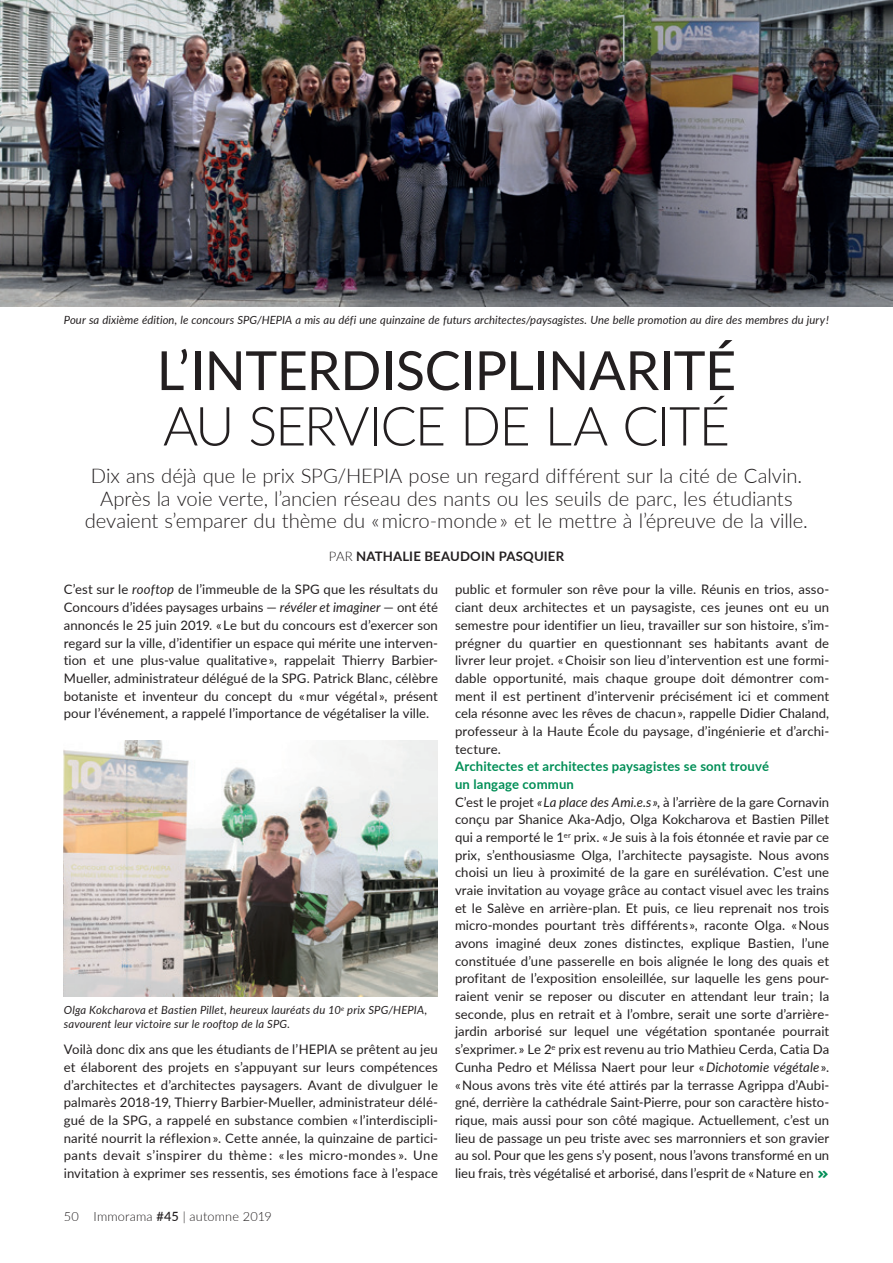
<style>
.page{position:relative;width:893px;height:1263px;background:#fff}
.page>*{position:absolute;margin:0;border:0;box-sizing:border-box;transform-origin:0 0}
.t1{font:54px "Lato";letter-spacing:-.01em;color:#231f20}
.t2{font:300 54px "Lato";letter-spacing:-.035em;color:#231f20}
.t3{font:300 20.25px/22.5px "Lato";letter-spacing:-.005em;color:#231f20;text-align:center}
.t4{font:13.2px/17.7px "Lato";letter-spacing:.01em;color:#231f20;text-align:justify}
.t5{font:700 13.2px "Lato";letter-spacing:.01em;color:#008e56}
.t6{font:700 13.2px "Lato";letter-spacing:.015em;color:#231f20}
.t7{font:300 12.75px "Lato";letter-spacing:.01em;color:#231f20}
.t8{font:italic 11.25px/13.5px "Lato";letter-spacing:.01em;color:#231f20}
.s1{font-weight:300}
.s2{font-style:italic}
.s3{font-weight:500}
.s4{font-weight:700;font-size:17.55px;color:#008e56}
</style>
<div class="page">
<img style="left:0;top:0;width:893px;height:306px">
<img style="left:64px;top:741px;width:374px;height:256px">
<p class="t8" style="left:64px;top:313px;width:767px">Pour sa dixième édition, le concours SPG/HEPIA a mis au défi une quinzaine de futurs architectes/paysagistes. Une belle promotion au dire des membres du jury !</p>
<p class="t1" style="left:157px;top:332px;width:581px">L’INTERDISCIPLINARITÉ</p>
<p class="t2" style="left:163px;top:388px;width:568px">AU SERVICE DE LA CITÉ</p>
<p class="t3" style="left:85px;top:464px;width:725px">Dix ans déjà que le prix SPG/HEPIA pose un regard différent sur la cité de Calvin.<br>Après la voie verte, l’ancien réseau des nants ou les seuils de parc, les étudiants devaient s’emparer du thème du « micro-monde » et le mettre à l’épreuve de la ville.</p>
<p class="t6" style="left:329px;top:546px;width:237px"><span class="s1">PAR</span> NATHALIE BEAUDOIN PASQUIER</p>
<p class="t4" style="left:64px;top:580px;width:376px">C’est sur le <span class="s2">rooftop</span> de l’immeuble de la SPG que les résultats du Concours d’idées paysages urbains — <span class="s2">révéler et imaginer</span> — ont été annoncés le 25 juin 2019. « Le but du concours est d’exercer son regard sur la ville, d’identifier un espace qui mérite une interven&shy;tion et une plus-value qualitative », rappelait Thierry Barbier-Mueller, administrateur délégué de la SPG. Patrick Blanc, célèbre botaniste et inventeur du concept du « mur végétal », présent pour l’événement, a rappelé l’importance de végétaliser la ville.</p>
<p class="t8" style="left:64px;top:1003px;width:365px">Olga Kokcharova et Bastien Pillet, heureux lauréats du 10<sup>e</sup> prix SPG/HEPIA, savourent leur victoire sur le rooftop de la SPG.</p>
<p class="t4" style="left:64px;top:1040px;width:376px">Voilà donc dix ans que les étudiants de l’HEPIA se prêtent au jeu et élaborent des projets en s’appuyant sur leurs compétences d’architectes et d’architectes paysagers. Avant de divulguer le palmarès 2018-19, Thierry Barbier-Mueller, administrateur délé&shy;gué de la SPG, a rappelé en substance combien « l’interdiscipli&shy;narité nourrit la réflexion ». Cette année, la quinzaine de partici&shy;pants devait s’inspirer du thème : « les micro-mondes ». Une invitation à exprimer ses ressentis, ses émotions face à l’espace</p>
<p class="t7" style="left:64px;top:1207px;width:210px">50 Immorama <span class="s3">#45</span> | automne 2019</p>
<p class="t4" style="left:455px;top:580px;width:376px">public et formuler son rêve pour la ville. Réunis en trios, asso&shy;ciant deux architectes et un paysagiste, ces jeunes ont eu un semestre pour identifier un lieu, travailler sur son histoire, s’im&shy;prégner du quartier en questionnant ses habitants avant de livrer leur projet. « Choisir son lieu d’intervention est une formi&shy;dable opportunité, mais chaque groupe doit démontrer com&shy;ment il est pertinent d’intervenir précisément ici et comment cela résonne avec les rêves de chacun », rappelle Didier Chaland, professeur à la Haute École du paysage, d’ingénierie et d’archi&shy;tecture.</p>
<p class="t5" style="left:455px;top:757px;width:316px">Architectes et architectes paysagistes se sont trouvé</p>
<p class="t5" style="left:455px;top:774px;width:120px">un langage commun</p>
<p class="t4" style="left:455px;top:792px;width:376px">C’est le projet <span class="s2">« La place des Ami.e.s »</span>, à l’arrière de la gare Cornavin conçu par Shanice Aka-Adjo, Olga Kokcharova et Bastien Pillet qui a remporté le 1<sup>er</sup> prix. « Je suis à la fois étonnée et ravie par ce prix, s’enthousiasme Olga, l’architecte paysagiste. Nous avons choisi un lieu à proximité de la gare en surélévation. C’est une vraie invitation au voyage grâce au contact visuel avec les trains et le Salève en arrière-plan. Et puis, ce lieu reprenait nos trois micro-mondes pourtant très différents », raconte Olga. « Nous avons imaginé deux zones distinctes, explique Bastien, l’une constituée d’une passerelle en bois alignée le long des quais et profitant de l’exposition ensoleillée, sur laquelle les gens pour&shy;raient venir se reposer ou discuter en attendant leur train ; la seconde, plus en retrait et à l’ombre, serait une sorte d’arrière&shy;jardin arborisé sur lequel une végétation spontanée pourrait s’exprimer. » Le 2<sup>e</sup> prix est revenu au trio Mathieu Cerda, Catia Da Cunha Pedro et Mélissa Naert pour leur « <span class="s2">Dichotomie végétale</span> ». « Nous avons très vite été attirés par la terrasse Agrippa d’Aubi&shy;gné, derrière la cathédrale Saint-Pierre, pour son caractère histo&shy;rique, mais aussi pour son côté magique. Actuellement, c’est un lieu de passage un peu triste avec ses marronniers et son gravier au sol. Pour que les gens s’y posent, nous l’avons transformé en un lieu frais, très végétalisé et arborisé, dans l’esprit de « Nature en <span class="s4">»</span></p>
</div>
